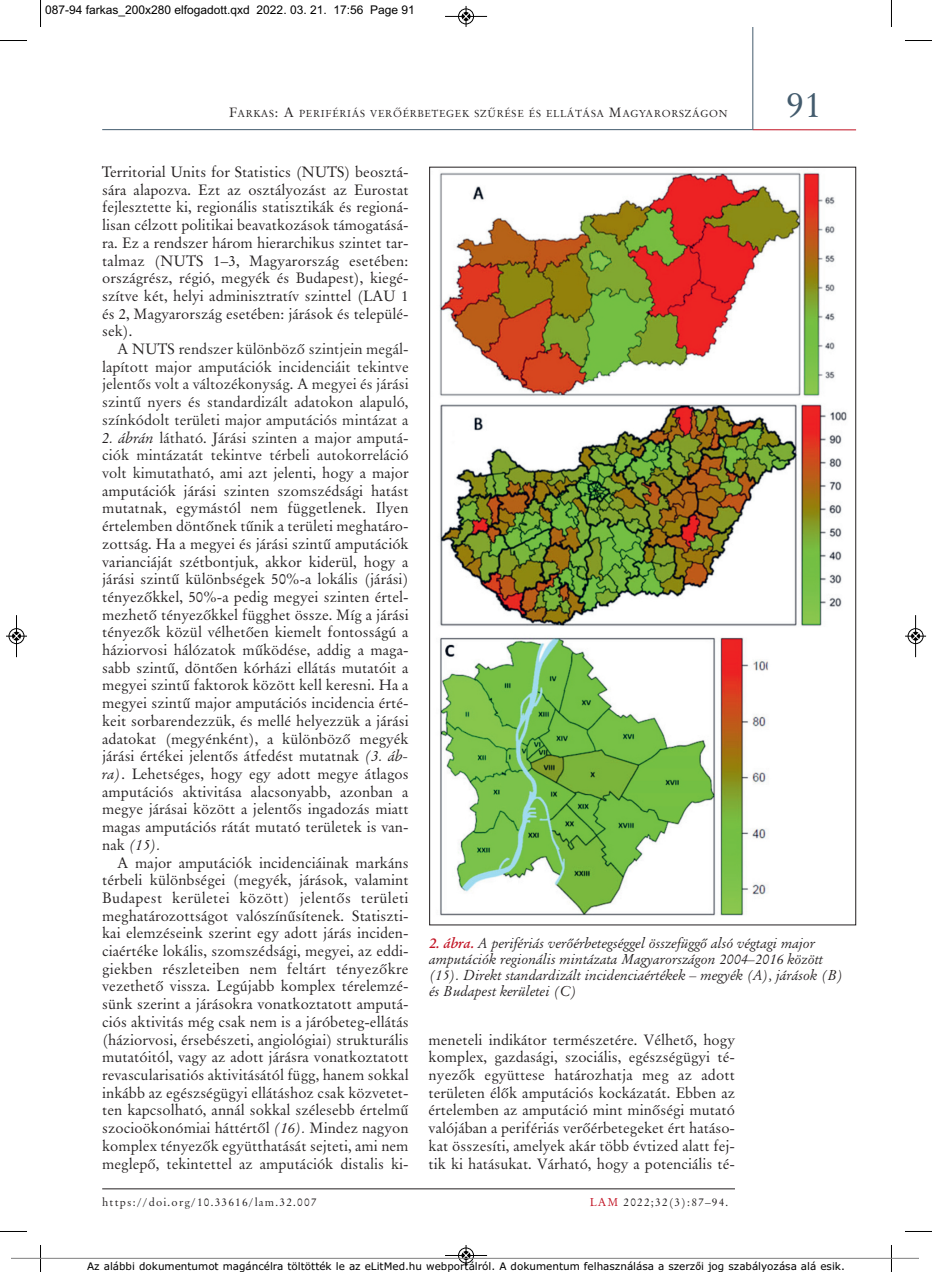
<style>
.page{position:relative;width:932px;height:1272px;background:#fff}
.page>*{position:absolute;margin:0;border:0;box-sizing:border-box;transform-origin:0 0}
.t1{font:36px "Original Garamond HU Normal";color:#435b6d}
.t2{font:15px/17.7px "Original Garamond HU Normal";color:#231f20;text-align:justify}
.t3{font:15px/17.7px "Original Garamond HU Normal";color:#282626;text-align:justify}
.t4{font:15px "Original Garamond HU Italic";color:#231f20}
.t5{font:14.25px/15.8px "Original Garamond HU Italic";color:#231f20}
.t6{font:12px "Arial";color:#000}
.t7{font:11.4px "Original Garamond HU Normal";letter-spacing:.1em;color:#231f20}
.t8{font:10.35px "TT3610 O00";color:#000}
.t9{font:10.2px "Original Garamond HU Normal";letter-spacing:.065em;color:#231f20}
.s1{font-size:13.5px}
.s2{font-family:"Original Garamond HU Italic"}
.s3{color:#282626}
.s4{font-family:"Original Garamond HU Normal"}
.s5{font-family:"Original Garamond HU Bold";font-style:italic;color:#c11223}
.s6{color:#c11223}
.s7{font-family:"Gill";font-size:12.45px}
</style>
<div class="page">
<hr style="left:102px;top:1188px;width:633px;height:1px;background:#231f20">
<hr style="left:752px;top:129px;width:104px;height:1px;background:#c11223">
<hr style="left:102px;top:129px;width:650px;height:1px;background:#435b6d">
<hr style="left:752px;top:27px;width:1px;height:103px;background:#435b6d">
<img style="left:439px;top:172px;width:408px;height:744px">
<svg style="left:40px;top:0;width:1px;height:27px"></svg>
<svg style="left:0;top:40px;width:27px;height:1px"></svg>
<svg style="left:891px;top:0;width:1px;height:27px"></svg>
<svg style="left:905px;top:40px;width:26px;height:1px"></svg>
<svg style="left:40px;top:1245px;width:1px;height:27px"></svg>
<svg style="left:0;top:1231px;width:27px;height:1px"></svg>
<svg style="left:890px;top:1245px;width:2px;height:27px"></svg>
<svg style="left:905px;top:1231px;width:26px;height:1px"></svg>
<div style="left:458px;top:8px;width:16px;height:16px;border:1px solid #fff;border-radius:50%"></div>
<hr style="left:445px;top:16px;width:42px;height:1px;background:#000">
<div style="left:458px;top:9px;width:15px;height:15px;border:1px solid #000;border-radius:50%"></div>
<svg style="left:462px;top:6px;width:8px;height:21px"></svg>
<div style="left:458px;top:1247px;width:16px;height:16px;border:1px solid #fff;border-radius:50%"></div>
<hr style="left:445px;top:1255px;width:42px;height:1px;background:#000">
<div style="left:458px;top:1247px;width:15px;height:16px;border:1px solid #000;border-radius:50%"></div>
<svg style="left:462px;top:1245px;width:8px;height:21px"></svg>
<hr style="left:16px;top:615px;width:1px;height:42px;background:#000">
<div style="left:9px;top:628px;width:15px;height:16px;border:1px solid #000;border-radius:50%"></div>
<svg style="left:6px;top:632px;width:21px;height:8px"></svg>
<hr style="left:915px;top:615px;width:1px;height:42px;background:#000">
<div style="left:907px;top:628px;width:16px;height:16px;border:1px solid #000;border-radius:50%"></div>
<svg style="left:905px;top:632px;width:21px;height:8px"></svg>
<hr style="left:12px;top:1257px;width:906px;height:1px;background:#808080">
<p class="t6" style="left:45px;top:2px;width:371px">087-94 farkas_200x280 elfogadott.qxd 2022. 03. 21. 17:56 Page 91</p>
<p class="t9" style="left:229px;top:109px;width:500px"><span class="s1">F</span>ARKAS<span class="s1">: A</span> PERIFÉRIÁS VERÔÉRBETEGEK SZÛRÉSE ÉS ELLÁTÁSA <span class="s1">M</span>AGYARORSZÁGON</p>
<h1 class="t1" style="left:786px;top:90px;width:37px">91</h1>
<p class="t2" style="left:102px;top:164px;width:308px">Territorial Units for Statistics (NUTS) beosztá&shy;sára alapozva. Ezt az osztályozást az Eurostat fejlesztette ki, regionális statisztikák és regioná&shy;lisan célzott politikai beavatkozások támogatásá&shy;ra. Ez a rendszer három hierarchikus szintet tar&shy;talmaz (NUTS 1–3, Magyarország esetében: országrész, régió, megyék és Budapest), kiegé&shy;szítve két, helyi adminisztratív szinttel (LAU 1 és 2, Magyarország esetében: járások és települé&shy;sek).</p>
<p class="t3" style="left:102px;top:341px;width:308px;text-indent:15px">A NUTS rendszer különbözô szintjein megál&shy;lapított major amputációk incidenciáit tekintve jelentôs volt a változékonyság. A megyei és járási szintû nyers és standardizált adatokon alapuló, színkódolt területi major amputációs mintázat a</p>
<p class="t2" style="left:102px;top:430px;width:308px"><span class="s2">2. ábrán</span> <span class="s3">látható. Járási szinten a major amputá - ciók mintázatát tekintve térbeli autokorreláció volt kimutatható</span>, ami azt jelenti, hogy a major amputációk járási szinten szomszédsági hatást mutatnak, egymástól nem függetlenek. Ilyen értelemben döntônek tûnik a területi meghatáro&shy;zottság. Ha a megyei és járási szintû amputációk varianciáját szétbontjuk, akkor kiderül, hogy a járási szintû különbségek 50%-a lokális (járási) tényezôkkel, 50%-a pedig megyei szinten értel&shy;mezhetô tényezôkkel függhet össze. Míg a járási tényezôk közül vélhetôen kiemelt fontosságú a háziorvosi hálózatok mûködése, addig a ma ga - sabb szintû, döntôen kórházi ellátás mutatóit a megyei szintû faktorok között kell keresni. Ha a megyei szintû major amputációs incidencia érté&shy;keit sorbarendezzük, és mellé helyezzük a járási adatokat (megyénként), a különbözô megyék járási értékei jelentôs átfedést mutatnak <span class="s2">(3. áb - ra)</span>. Lehetséges, hogy egy adott megye átlagos amputációs aktivitása alacsonyabb, azonban a megye járásai között a jelentôs ingadozás miatt magas amputációs rátát mutató területek is van-</p>
<p class="t4" style="left:102px;top:838px;width:60px"><span class="s4">nak</span> (15).</p>
<p class="t2" style="left:102px;top:854px;width:308px;text-indent:15px">A major amputációk incidenciáinak markáns térbeli különbségei (megyék, járások, valamint Budapest kerületei között) jelentôs területi meghatározottságot valószínûsítenek. Statisz ti - kai elemzéseink szerint egy adott járás inciden&shy;ciaértéke lokális, szomszédsági, megyei, az eddi&shy;giekben részleteiben nem feltárt tényezôkre vezethetô vissza. Legújabb komplex térelemzé&shy;sünk szerint a járásokra vonatkoztatott amputá&shy;ciós aktivitás még csak nem is a járóbeteg-ellátás (háziorvosi, érsebészeti, angiológiai) strukturális mutatóitól, vagy az adott járásra vonatkoztatott revascularisatiós aktivitásától függ, hanem sokkal inkább az egészségügyi ellátáshoz csak közvetet&shy;ten kapcsolható, annál sokkal szélesebb értelmû szocioökonómiai háttértôl <span class="s2">(16).</span> Mindez nagyon komplex tényezôk együtthatását sejteti, ami nem meglepô, tekintettel az amputációk distalis ki -</p>
<p class="t5" style="left:429px;top:936px;width:416px"><span class="s5">2. ábra.</span> A perifériás verôérbetegséggel összefüggô alsó végtagi major amputációk regionális mintázata Magyarországon 2004–2016 között (15). Direkt standardizált incidenciaértékek – megyék (A), járások (B) és Budapest kerületei (C)</p>
<p class="t2" style="left:428px;top:1031px;width:308px">meneteli indikátor természetére. Vélhetô, hogy komp lex, gazdasági, szociális, egészségügyi té - nyezôk együttese határozhatja meg az adott területen élôk amputációs kockázatát. Ebben az értelemben az amputáció mint minôségi mutató valójában a perifériás verôérbetegeket ért hatáso&shy;kat összesíti, amelyek akár több évtized alatt fej&shy;tik ki hatásukat. Várható, hogy a potenciális té -</p>
<p class="t7" style="left:102px;top:1197px;width:216px">https://doi.org/10.33616/lam.32.007</p>
<p class="t7" style="left:589px;top:1197px;width:140px"><span class="s6">LAM</span> 2022;32(3):87–94.</p>
<p class="t8" style="left:87px;top:1261px;width:759px">Az alábbi dokumentumot magáncélra töltötték le az eLitMed.hu webportálról. A dokumentum felhasználása a szerz<span class="s7">ô</span>i jog szabályozása alá esik.</p>
</div>
